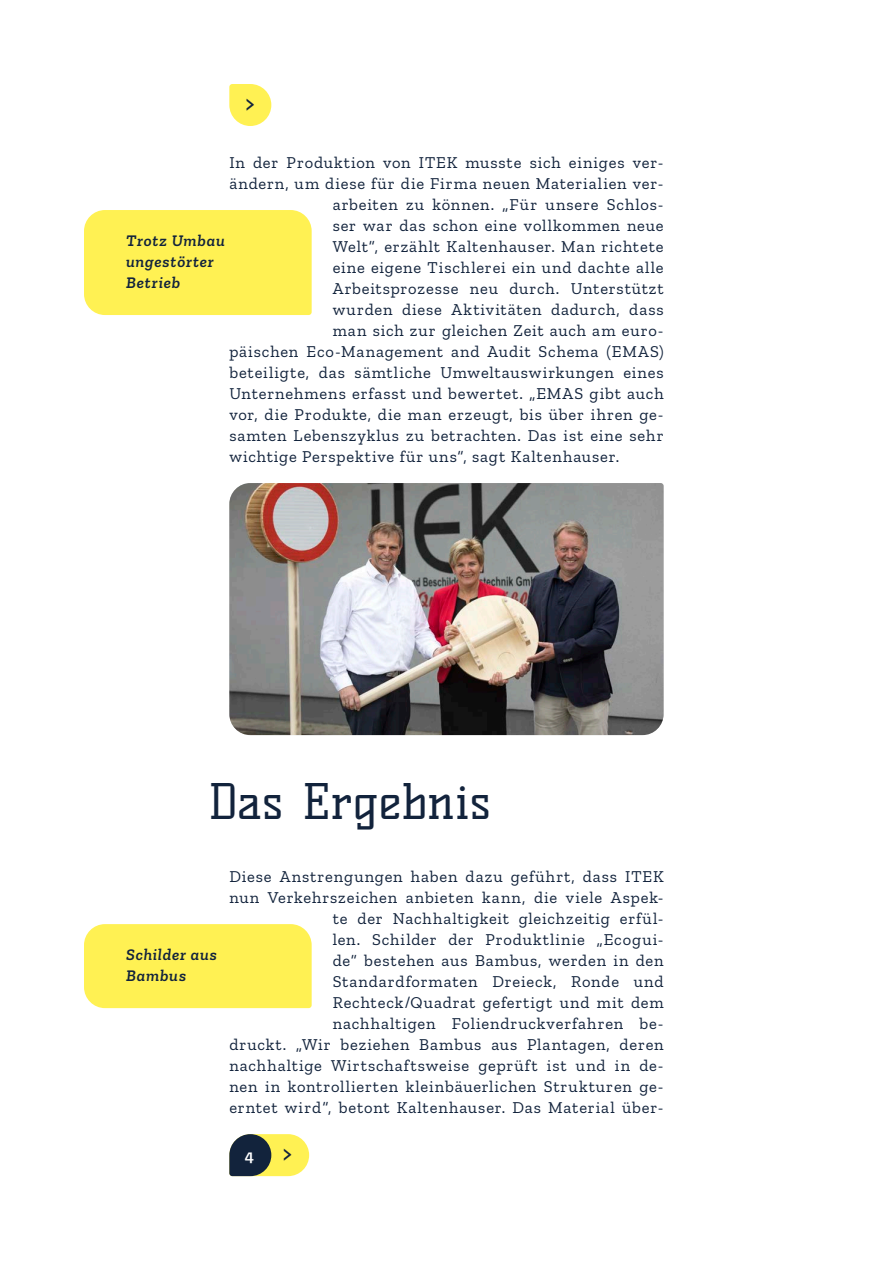
<style>
.page{position:relative;width:893px;height:1263px;background:#fff}
.page>*{position:absolute;margin:0;border:0;box-sizing:border-box;transform-origin:0 0}
.t1{font:48px "Kelly Slab";letter-spacing:.01em;color:#12233c}
.t2{font:600 22.5px "Zilla Slab";color:#12233c}
.t3{font:16.5px/21px "Zilla Slab";letter-spacing:.05em;color:#12233c;text-align:right}
.t4{font:italic 600 16.5px/21px "Zilla Slab";letter-spacing:.05em;color:#12233c}
.t5{font:600 16.5px "Zilla Slab";color:#fff}
</style>
<div class="page">
<svg style="left:229px;top:1134px;width:80px;height:42px;background:#979757"></svg>
<svg style="left:229px;top:84px;width:42px;height:42px;background:#fff36f"></svg>
<div style="left:84px;top:924px;width:228px;height:84px;background:#fff153"></div>
<div style="left:84px;top:210px;width:228px;height:105px;background:#fff153"></div>
<img style="left:229px;top:483px;width:435px;height:252px">
<h2 class="t2" style="left:245px;top:91px;width:10px">&gt;</h2>
<p class="t3" style="left:229px;top:152px;width:436px">In der Produktion von ITEK musste sich einiges ver-</p>
<p class="t3" style="left:229px;top:173px;width:436px">ändern, um diese für die Firma neuen Materialien ver-</p>
<p class="t3" style="left:333px;top:194px;width:332px">arbeiten zu können. „Für unsere Schlos-</p>
<p class="t3" style="left:333px;top:215px;width:332px">ser war das schon eine vollkommen neue</p>
<p class="t3" style="left:333px;top:236px;width:332px">Welt“, erzählt Kaltenhauser. Man richtete</p>
<p class="t3" style="left:333px;top:257px;width:332px">eine eigene Tischlerei ein und dachte alle</p>
<p class="t3" style="left:333px;top:278px;width:332px">Arbeitsprozesse neu durch. Unterstützt</p>
<p class="t3" style="left:333px;top:299px;width:332px">wurden diese Aktivitäten dadurch, dass</p>
<p class="t3" style="left:333px;top:320px;width:332px">man sich zur gleichen Zeit auch am euro-</p>
<p class="t3" style="left:229px;top:341px;width:436px">päischen Eco-Management and Audit Schema (EMAS)</p>
<p class="t3" style="left:229px;top:362px;width:436px">beteiligte, das sämtliche Umweltauswirkungen eines</p>
<p class="t3" style="left:229px;top:383px;width:436px">Unternehmens erfasst und bewertet. „EMAS gibt auch</p>
<p class="t3" style="left:229px;top:404px;width:436px">vor, die Produkte, die man erzeugt, bis über ihren ge-</p>
<p class="t3" style="left:229px;top:425px;width:436px">samten Lebenszyklus zu betrachten. Das ist eine sehr</p>
<p class="t3" style="left:229px;top:446px;width:391px">wichtige Perspektive für uns“, sagt Kaltenhauser.</p>
<p class="t4" style="left:126px;top:230px;width:101px">Trotz Umbau ungestörter<br>Betrieb</p>
<h1 class="t1" style="left:208px;top:773px;width:284px">Das Ergebnis</h1>
<p class="t4" style="left:126px;top:944px;width:93px">Schilder aus<br>Bambus</p>
<p class="t3" style="left:229px;top:866px;width:436px">Diese Anstrengungen haben dazu geführt, dass ITEK nun Verkehrszeichen anbieten kann, die viele Aspek&shy;te der Nachhaltigkeit gleichzeitig erfül-<br>len. Schilder der Produktlinie „Ecogui-<br>de“ bestehen aus Bambus, werden in den Standardformaten Dreieck, Ronde und Rechteck/Quadrat gefertigt und mit dem nachhaltigen Foliendruckverfahren be-<br>druckt. „Wir beziehen Bambus aus Plantagen, deren nachhaltige Wirtschaftsweise geprüft ist und in de&shy;nen in kontrollierten kleinbäuerlichen Strukturen ge&shy;erntet wird“, betont Kaltenhauser. Das Material über-</p>
<p class="t5" style="left:245px;top:1146px;width:11px">4</p>
<h2 class="t2" style="left:283px;top:1141px;width:10px">&gt;</h2>
</div>
